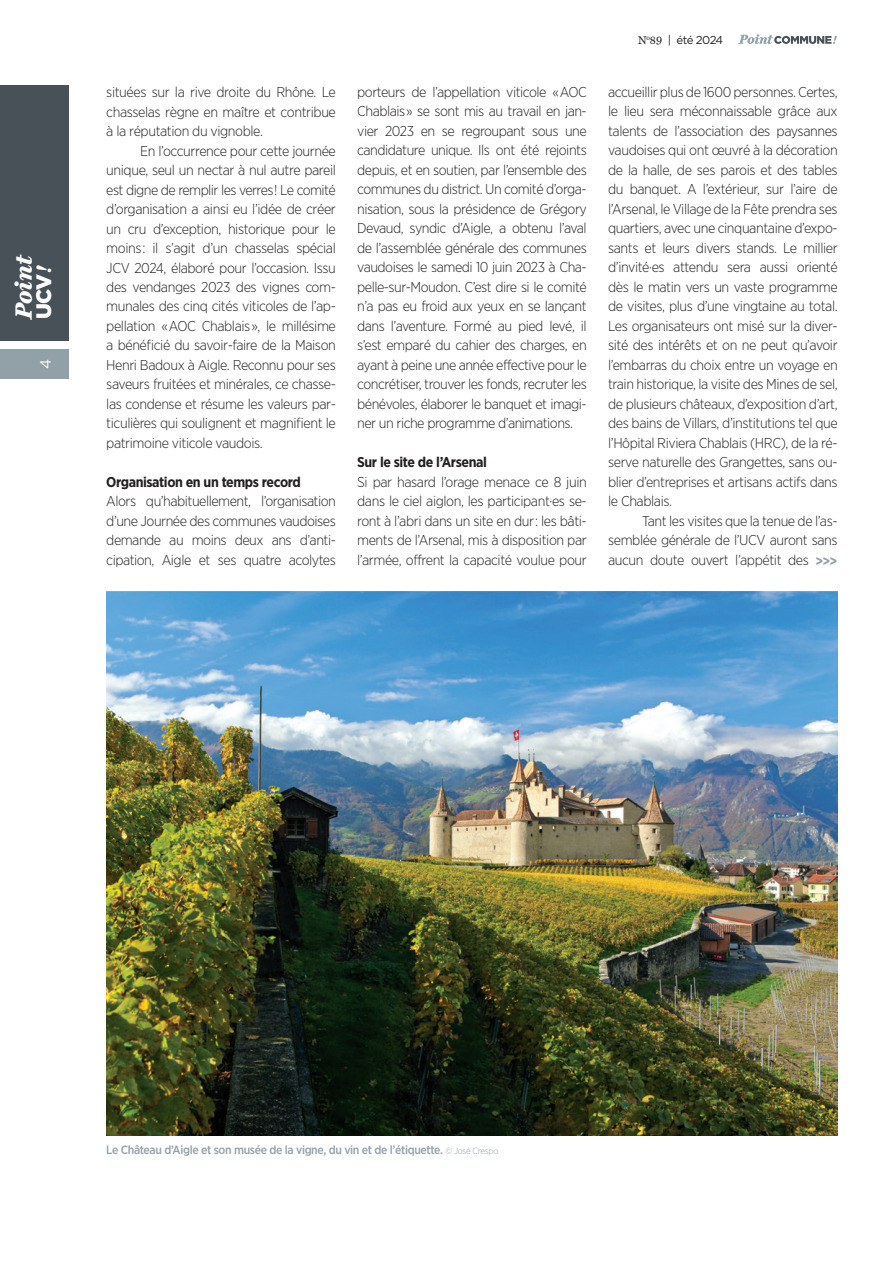
<style>
.page{position:relative;width:893px;height:1263px;background:#fff}
.page>*{position:absolute;margin:0;border:0;box-sizing:border-box;transform-origin:0 0}
.t1{font:italic 700 24px "Miller Daily Two";color:#fff}
.t2{font:900 21px "Gotham";color:#fff}
.t3{font:15px "Gotham";color:#fff}
.t4{font:300 14.25px/19.5px "Gotham Semi Narrow";letter-spacing:-.03em;color:#231f20;text-align:justify}
.t5{font:700 14.25px "Gotham Semi Narrow";letter-spacing:-.03em;color:#231f20}
.t6{font:700 14.25px "Gotham Semi Narrow";color:#92a0a8}
.t7{font:500 12px "Gotham Semi Narrow";letter-spacing:-.03em;color:#92a0a8}
.t8{font:11.4px "Gotham";letter-spacing:-.05em;color:#231f20}
.s1{font-family:"Miller Daily Two";font-weight:700;font-style:italic}
.s2{font-family:"Miller Daily Two"}
.s3{font-weight:300;font-size:9px}
</style>
<div class="page">
<svg style="left:738px;top:34px;width:99px;height:10px"></svg>
<div style="left:0;top:85px;width:68px;height:255px;background:#485157"></div>
<div style="left:0;top:349px;width:68px;height:29px;background:#92a0a8"></div>
<img style="left:106px;top:591px;width:732px;height:544px">
<h1 class="t1" style="left:9px;top:319px;width:66px;rotate:-90deg">Point</h1>
<h2 class="t2" style="left:32px;top:319px;width:55px;rotate:-90deg">UCV<span class="s1">!</span></h2>
<p class="t3" style="left:37px;top:369px;width:12px;rotate:-90deg">4</p>
<p class="t4" style="left:106px;top:82px;width:231px">situées sur la rive droite du Rhône. Le chasselas règne en maître et contribue à la réputation du vignoble.</p>
<p class="t4" style="left:106px;top:141px;width:231px;text-indent:34px">En l’occurrence pour cette journée unique, seul un nectar à nul autre pareil est digne de remplir les verres! Le comité d’organisation a ainsi eu l’idée de créer un cru d’exception, historique pour le moins: il s’agit d’un chasselas spécial JCV 2024, élaboré pour l’occasion. Issu des vendanges 2023 des vignes com&shy;munales des cinq cités viticoles de l’ap&shy;pellation «AOC Chablais», le millésime a bénéficié du savoir-faire de la Maison Henri Badoux à Aigle. Reconnu pour ses saveurs fruitées et minérales, ce chasse&shy;las condense et résume les valeurs par&shy;ticulières qui soulignent et magnifient le patrimoine viticole vaudois.</p>
<p class="t5" style="left:106px;top:474px;width:196px">Organisation en un temps record</p>
<p class="t4" style="left:106px;top:491px;width:231px">Alors qu’habituellement, l’organisation d’une Journée des communes vaudoises demande au moins deux ans d’anti&shy;cipation, Aigle et ses quatre acolytes</p>
<p class="t4" style="left:357px;top:82px;width:231px">porteurs de l’appellation viticole «AOC Chablais» se sont mis au travail en jan&shy;vier 2023 en se regroupant sous une candidature unique. Ils ont été rejoints depuis, et en soutien, par l’ensemble des communes du district. Un comité d’orga&shy;nisation, sous la présidence de Grégory Devaud, syndic d’Aigle, a obtenu l’aval de l’assemblée générale des communes vaudoises le samedi 10 juin 2023 à Cha&shy;pelle-sur-Moudon. C’est dire si le comité n’a pas eu froid aux yeux en se lançant dans l’aventure. Formé au pied levé, il s’est emparé du cahier des charges, en ayant à peine une année effective pour le concrétiser, trouver les fonds, recruter les bénévoles, élaborer le banquet et imagi&shy;ner un riche programme d’animations.</p>
<p class="t5" style="left:357px;top:454px;width:131px">Sur le site de l’Arsenal</p>
<p class="t4" style="left:357px;top:472px;width:231px">Si par hasard l’orage menace ce 8 juin dans le ciel aiglon, les participant·es se&shy;ront à l’abri dans un site en dur: les bâti&shy;ments de l’Arsenal, mis à disposition par l’armée, offrent la capacité voulue pour</p>
<p class="t8" style="left:638px;top:33px;width:87px"><span class="s2">N</span><sup>o</sup><span class="s2">89</span> | été 2024</p>
<p class="t4" style="left:608px;top:82px;width:231px">accueillir plus de 1600 personnes. Certes, le lieu sera méconnaissable grâce aux talents de l’association des paysannes vaudoises qui ont œuvré à la décoration de la halle, de ses parois et des tables du banquet. A l’extérieur, sur l’aire de l’Arsenal, le Village de la Fête prendra ses quartiers, avec une cinquantaine d’expo&shy;sants et leurs divers stands. Le millier d’invité·es attendu sera aussi orienté dès le matin vers un vaste programme de visites, plus d’une vingtaine au total.<br>Les organisateurs ont misé sur la diver&shy;sité des intérêts et on ne peut qu’avoir l’embarras du choix entre un voyage en train historique, la visite des Mines de sel, de plusieurs châteaux, d’exposition d’art, des bains de Villars, d’institutions tel que l’Hôpital Riviera Chablais (HRC), de la ré&shy;serve naturelle des Grangettes, sans ou&shy;blier d’entreprises et artisans actifs dans le Chablais.</p>
<p class="t4" style="left:608px;top:511px;width:231px;text-indent:34px">Tant les visites que la tenue de l’as&shy;semblée générale de l’UCV auront sans aucun doute ouvert l’appétit des</p>
<p class="t6" style="left:815px;top:553px;width:23px">&gt;&gt;&gt;</p>
<p class="t7" style="left:106px;top:1143px;width:394px">Le Château d’Aigle et son musée de la vigne, du vin et de l’étiquette. <span class="s3">© José Crespo</span></p>
</div>
